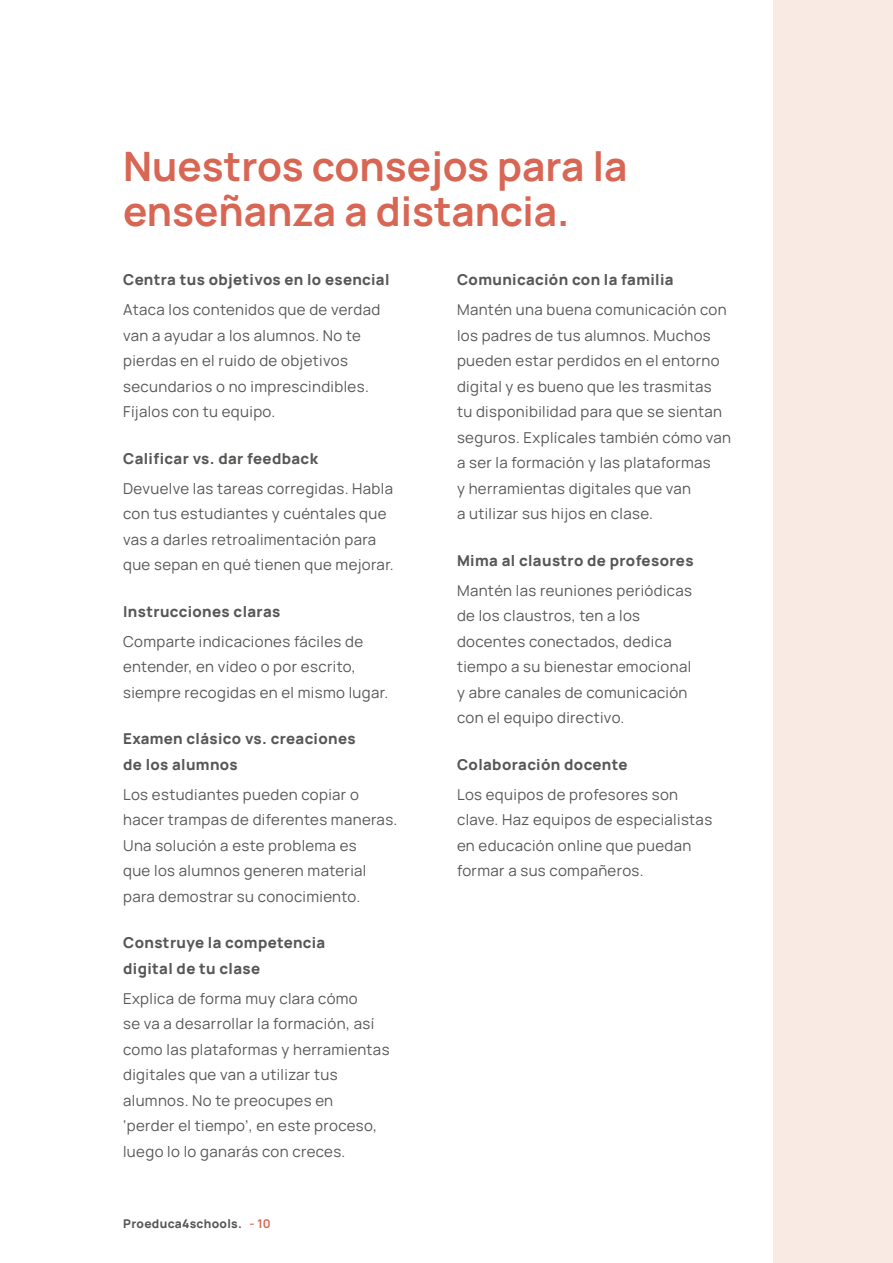
<style>
.page{position:relative;width:893px;height:1263px;background:#fff}
.page>*{position:absolute;margin:0;border:0;box-sizing:border-box;transform-origin:0 0}
.t1{font:700 40.5px/45px "Manrope";color:#d86654}
.t2{font:15px/25.5px "Manrope";letter-spacing:.025em;color:#575756}
.t3{font:800 15px/25.5px "Manrope";letter-spacing:.025em;color:#575756}
.t4{font:800 12px "Manrope";letter-spacing:.025em;color:#575756}
.s1{font-weight:700;color:#d86654}
</style>
<div class="page">
<div style="left:774px;top:0;width:119px;height:1263px;background:#faeae4"></div>
<h1 class="t1" style="left:123px;top:142px;width:506px">Nuestros consejos para la enseñanza a distancia.</h1>
<p class="t3" style="left:123px;top:266px;width:268px">Centra tus objetivos en lo esencial</p>
<p class="t2" style="left:123px;top:296px;width:259px">Ataca los contenidos que de verdad van a ayudar a los alumnos. No te pierdas en el ruido de objetivos secundarios o no imprescindibles.<br>Fíjalos con tu equipo.</p>
<p class="t3" style="left:123px;top:445px;width:196px">Calificar vs. dar feedback</p>
<p class="t2" style="left:123px;top:475px;width:272px">Devuelve las tareas corregidas. Habla con tus estudiantes y cuéntales que vas a darles retroalimentación para que sepan en qué tienen que mejorar.</p>
<p class="t3" style="left:123px;top:598px;width:159px">Instrucciones claras</p>
<p class="t2" style="left:123px;top:628px;width:267px">Comparte indicaciones fáciles de entender, en vídeo o por escrito, siempre recogidas en el mismo lugar.</p>
<p class="t3" style="left:123px;top:725px;width:234px">Examen clásico vs. creaciones de los alumnos</p>
<p class="t2" style="left:123px;top:781px;width:276px">Los estudiantes pueden copiar o hacer trampas de diferentes maneras.<br>Una solución a este problema es<br>que los alumnos generen material para demostrar su conocimiento.</p>
<p class="t3" style="left:123px;top:929px;width:204px">Construye la competencia digital de tu clase</p>
<p class="t2" style="left:123px;top:985px;width:268px">Explica de forma muy clara cómo<br>se va a desarrollar la formación, así como las plataformas y herramientas digitales que van a utilizar tus alumnos. No te preocupes en<br>‘perder el tiempo’, en este proceso, luego lo lo ganarás con creces.</p>
<p class="t4" style="left:123px;top:1215px;width:149px">Proeduca4schools. <span class="s1">- 10</span></p>
<p class="t3" style="left:457px;top:266px;width:218px">Comunicación con la familia</p>
<p class="t2" style="left:457px;top:296px;width:276px">Mantén una buena comunicación con los padres de tus alumnos. Muchos pueden estar perdidos en el entorno digital y es bueno que les trasmitas<br>tu disponibilidad para que se sientan seguros. Explícales también cómo van a ser la formación y las plataformas<br>y herramientas digitales que van<br>a utilizar sus hijos en clase.</p>
<p class="t3" style="left:457px;top:547px;width:238px">Mima al claustro de profesores</p>
<p class="t2" style="left:457px;top:577px;width:237px">Mantén las reuniones periódicas de los claustros, ten a los docentes conectados, dedica tiempo a su bienestar emocional y abre canales de comunicación con el equipo directivo.</p>
<p class="t3" style="left:457px;top:751px;width:172px">Colaboración docente</p>
<p class="t2" style="left:457px;top:781px;width:257px">Los equipos de profesores son clave. Haz equipos de especialistas en educación online que puedan formar a sus compañeros.</p>
</div>
